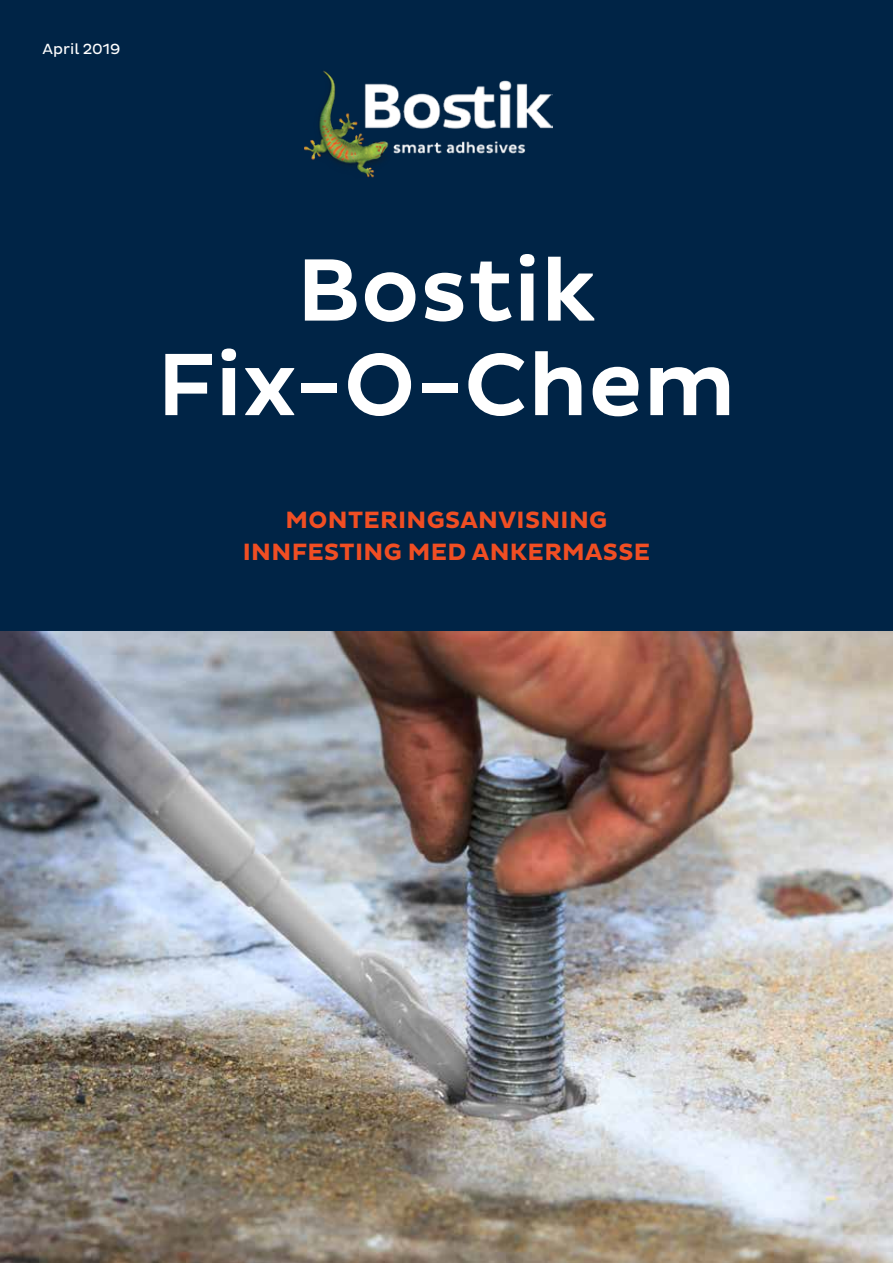
<style>
.page{position:relative;width:893px;height:1263px;background:#fff}
.page>*{position:absolute;margin:0;border:0;box-sizing:border-box;transform-origin:0 0}
.t1{font:500 90px/94.5px "Bostik";color:#fff;text-align:center}
.t2{font:700 24px/31.5px "Bostik";letter-spacing:.015em;color:#f04e23;text-align:center}
.t3{font:15px "Bostik";color:#fff}
</style>
<div class="page">
<div style="left:0;top:0;width:893px;height:631px;background:#002446"></div>
<img style="left:305px;top:70px;width:247px;height:108px">
<img style="left:0;top:631px;width:893px;height:632px">
<p class="t3" style="left:43px;top:40px;width:79px">April 2019</p>
<h1 class="t1" style="left:157px;top:245px;width:580px">Bostik<br>Fix-O-Chem</h1>
<p class="t2" style="left:243px;top:505px;width:409px">MONTERINGSANVISNING<br>INNFESTING MED ANKERMASSE</p>
</div>
